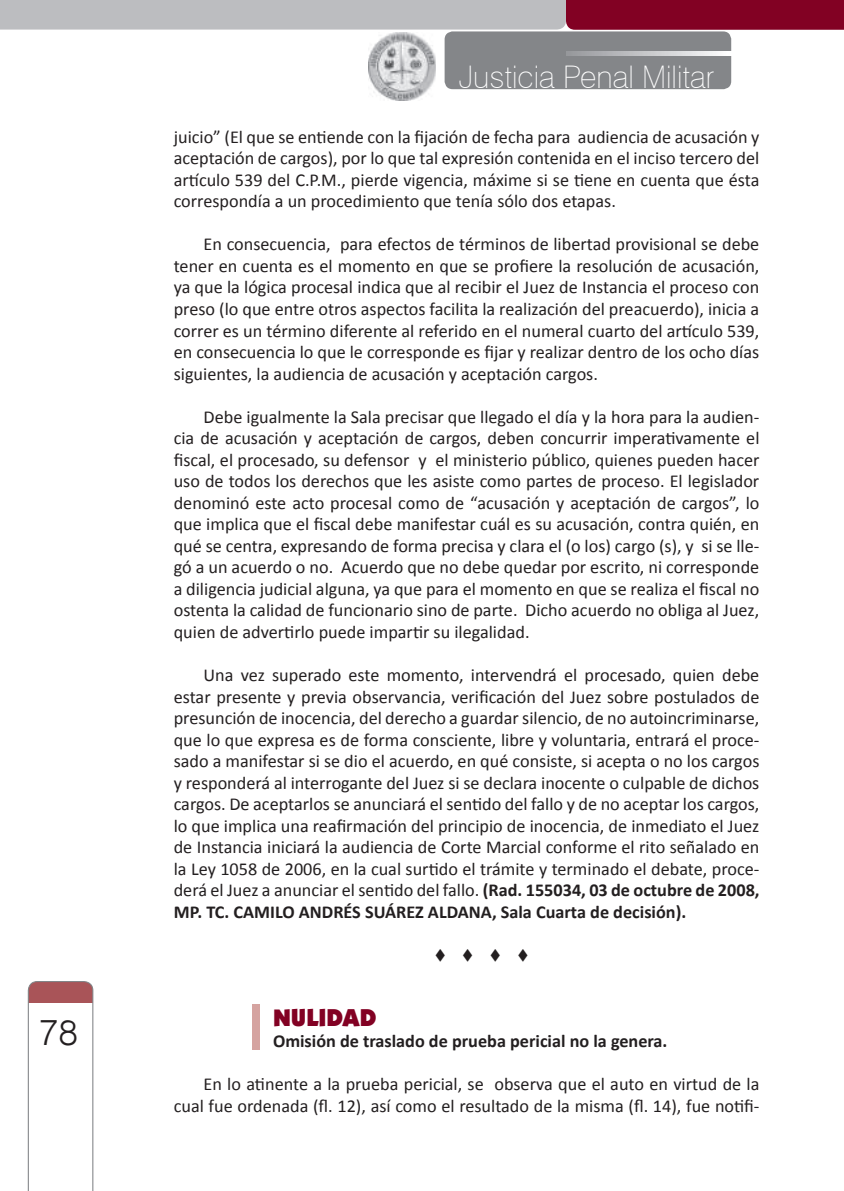
<style>
.page{position:relative;width:844px;height:1191px;background:#fff}
.page>*{position:absolute;margin:0;border:0;box-sizing:border-box;transform-origin:0 0}
.t1{font:35.35px "Switzerland Light Plain";color:#231f20}
.t2{font:100 31.15px "Swiss 721 BT";color:#fff}
.t3{font:900 24.5px "Kabel IT Cby BT";color:#820123}
.t4{font:18.2px/21.5px "Calibri";color:#231f20;text-align:justify}
.t5{font:700 18.2px "Calibri";color:#231f20}
.t6{font:15.75px "Wingdings";color:#231f20}
.s1{font-weight:700}
</style>
<div class="page">
<svg style="left:28px;top:981px;width:65px;height:210px"></svg>
<div style="left:444px;top:31px;width:287px;height:58px;background:#848689;border-radius:8px"></div>
<img style="left:368px;top:32px;width:68px;height:68px">
<svg style="left:566px;top:51px;width:165px;height:4px"></svg>
<svg style="left:0;top:0;width:844px;height:30px"></svg>
<div style="left:252px;top:1004px;width:7px;height:45px;background:#d5a3a0"></div>
<h1 class="t1" style="left:39px;top:1010px;width:41px">78</h1>
<h2 class="t2" style="left:458px;top:58px;width:257px">Justicia Penal Militar</h2>
<p class="t4" style="left:174px;top:125px;width:587px">juicio” (El que se entiende con la fijación de fecha para audiencia de acusación y aceptación de cargos), por lo que tal expresión contenida en el inciso tercero del artículo 539 del C.P.M., pierde vigencia, máxime si se tiene en cuenta que ésta correspondía a un procedimiento que tenía sólo dos etapas.</p>
<p class="t4" style="left:174px;top:233px;width:587px;text-indent:30px">En consecuencia, para efectos de términos de libertad provisional se debe tener en cuenta es el momento en que se profiere la resolución de acusación, ya que la lógica procesal indica que al recibir el Juez de Instancia el proceso con preso (lo que entre otros aspectos facilita la realización del preacuerdo), inicia a correr es un término diferente al referido en el numeral cuarto del artículo 539, en consecuencia lo que le corresponde es fijar y realizar dentro de los ocho días siguientes, la audiencia de acusación y aceptación cargos.</p>
<p class="t4" style="left:174px;top:405px;width:587px;text-indent:30px">Debe igualmente la Sala precisar que llegado el día y la hora para la audien&shy;cia de acusación y aceptación de cargos, deben concurrir imperativamente el fiscal, el procesado, su defensor y el ministerio público, quienes pueden hacer uso de todos los derechos que les asiste como partes de proceso. El legislador denominó este acto procesal como de “acusación y aceptación de cargos”, lo que implica que el fiscal debe manifestar cuál es su acusación, contra quién, en qué se centra, expresando de forma precisa y clara el (o los) cargo (s), y si se lle&shy;gó a un acuerdo o no. Acuerdo que no debe quedar por escrito, ni corresponde a diligencia judicial alguna, ya que para el momento en que se realiza el fiscal no ostenta la calidad de funcionario sino de parte. Dicho acuerdo no obliga al Juez, quien de advertirlo puede impartir su ilegalidad.</p>
<p class="t4" style="left:174px;top:663px;width:587px;text-indent:30px">Una vez superado este momento, intervendrá el procesado, quien debe estar presente y previa observancia, verificación del Juez sobre postulados de presunción de inocencia, del derecho a guardar silencio, de no autoincriminarse, que lo que expresa es de forma consciente, libre y voluntaria, entrará el proce&shy;sado a manifestar si se dio el acuerdo, en qué consiste, si acepta o no los cargos y responderá al interrogante del Juez si se declara inocente o culpable de dichos cargos. De aceptarlos se anunciará el sentido del fallo y de no aceptar los cargos, lo que implica una reafirmación del principio de inocencia, de inmediato el Juez de Instancia iniciará la audiencia de Corte Marcial conforme el rito señalado en la Ley 1058 de 2006, en la cual surtido el trámite y terminado el debate, proce&shy;derá el Juez a anunciar el sentido del fallo. <span class="s1">(Rad. 155034, 03 de octubre de 2008, MP. TC. CAMILO ANDRÉS SUÁREZ ALDANA, Sala Cuarta de decisión).</span></p>
<p class="t6" style="left:434px;top:946px;width:96px">▼ ▼ ▼ ▼</p>
<h3 class="t3" style="left:273px;top:1002px;width:105px">NULIDAD</h3>
<p class="t5" style="left:273px;top:1029px;width:396px">Omisión de traslado de prueba pericial no la genera.</p>
<p class="t4" style="left:174px;top:1072px;width:587px;text-align:right">En lo atinente a la prueba pericial, se observa que el auto en virtud de la cual fue ordenada (fl. 12), así como el resultado de la misma (fl. 14), fue notifi-</p>
</div>
